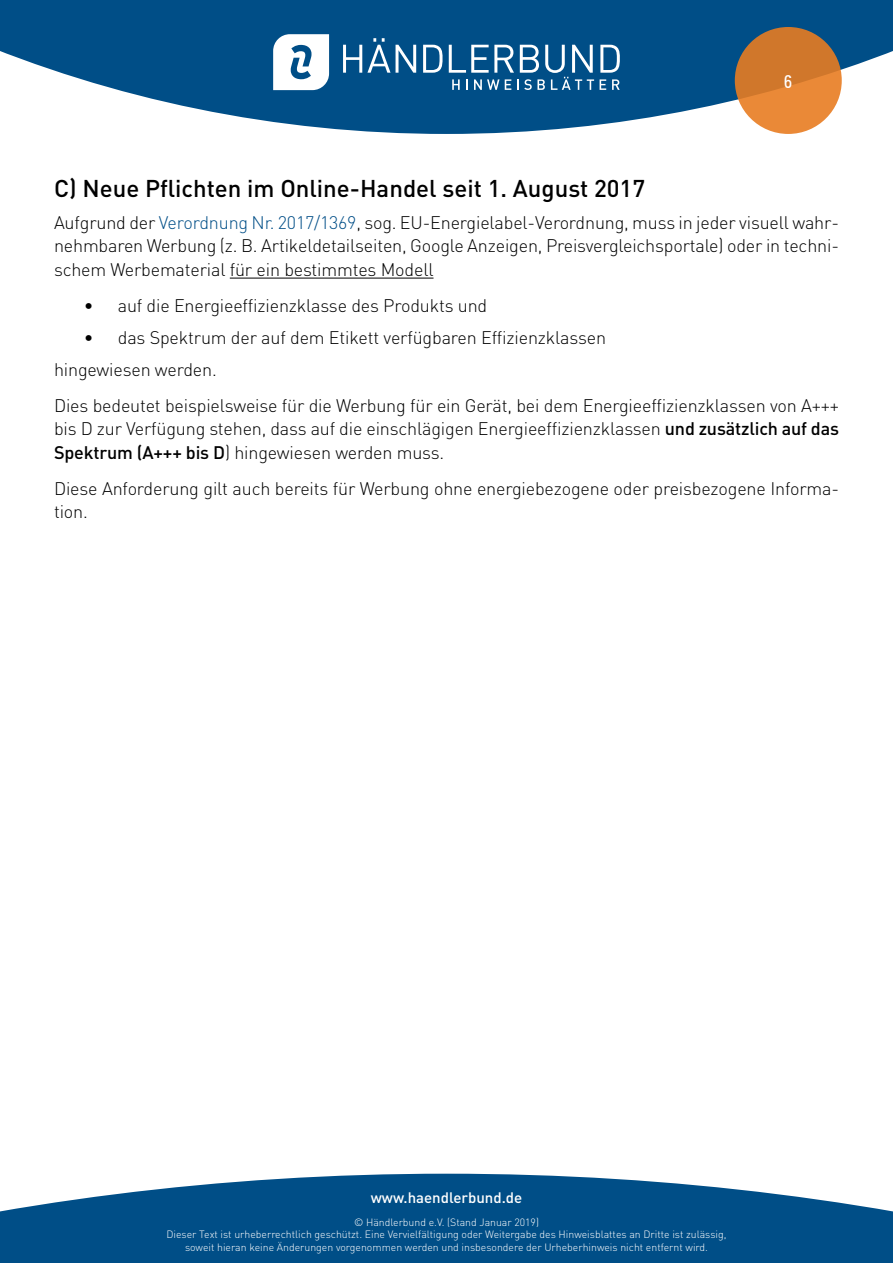
<style>
.page{position:relative;width:893px;height:1263px;background:#fff}
.page>*{position:absolute;margin:0;border:0;box-sizing:border-box;transform-origin:0 0}
.t1{font:500 24px "DIN Pro";color:#000}
.t2{font:300 18px/23.4px "DIN Pro";letter-spacing:-.01em;color:#000;text-align:justify}
.t3{font:condensed 18px "Zurich BT";color:#fff}
.t4{font:500 15px "DIN Pro";color:#fff}
.t5{font:300 10.5px/12.6px "DIN Pro";color:#fff;text-align:center}
.s1{color:#004e87}
.s2{font-weight:500}
</style>
<div class="page">
<svg style="left:0;top:0;width:893px;height:134px;fill:#004e87"></svg>
<svg style="left:735px;top:27px;width:107px;height:107px;background:#da7f31"></svg>
<svg style="left:343px;top:38px;width:47px;height:35px"></svg>
<svg style="left:396px;top:45px;width:20px;height:28px"></svg>
<svg style="left:423px;top:45px;width:20px;height:28px"></svg>
<svg style="left:600px;top:45px;width:20px;height:28px"></svg>
<svg style="left:449px;top:45px;width:145px;height:45px"></svg>
<svg style="left:600px;top:79px;width:6px;height:11px"></svg>
<svg style="left:612px;top:79px;width:8px;height:11px"></svg>
<svg style="left:273px;top:34px;width:56px;height:56px"></svg>
<svg style="left:0;top:1174px;width:893px;height:89px;background:#226697"></svg>
<hr style="left:230px;top:278px;width:203px;height:1px;background:#000">
<p class="t3" style="left:784px;top:71px;width:10px">6</p>
<h1 class="t1" style="left:54px;top:172px;width:593px">C) Neue Pflichten im Online-Handel seit 1. August 2017</h1>
<p class="t2" style="left:54px;top:210px;width:786px">Aufgrund der <span class="s1">Verordnung Nr. 2017/1369</span>, sog. EU-Energielabel-Verordnung, muss in jeder visuell wahr&shy;nehmbaren Werbung (z. B. Artikeldetailseiten, Google Anzeigen, Preisvergleichsportale) oder in techni&shy;schem Werbematerial für ein bestimmtes Modell</p>
<p class="t2" style="left:84px;top:293px;width:405px">• auf die Energieeffizienzklasse des Produkts und</p>
<p class="t2" style="left:54px;top:320px;width:553px;line-height:32px;text-indent:30px">• das Spektrum der auf dem Etikett verfügbaren Effizienzklassen hingewiesen werden.</p>
<p class="t2" style="left:54px;top:393px;width:786px">Dies bedeutet beispielsweise für die Werbung für ein Gerät, bei dem Energieeffizienzklassen von A+++ bis D zur Verfügung stehen, dass auf die einschlägigen Energieeffizienzklassen <span class="s2">und zusätzlich auf das Spektrum (A+++ bis D</span>) hingewiesen werden muss.</p>
<p class="t2" style="left:54px;top:476px;width:786px">Diese Anforderung gilt auch bereits für Werbung ohne energiebezogene oder preisbezogene Informa&shy;tion.</p>
<p class="t4" style="left:371px;top:1187px;width:153px">www.haendlerbund.de</p>
<p class="t5" style="left:166px;top:1215px;width:562px">© Händlerbund e.V. (Stand Januar 2019)<br>Dieser Text ist urheberrechtlich geschützt. Eine Vervielfältigung oder Weitergabe des Hinweisblattes an Dritte ist zulässig, soweit hieran keine Änderungen vorgenommen werden und insbesondere der Urheberhinweis nicht entfernt wird.</p>
</div>
